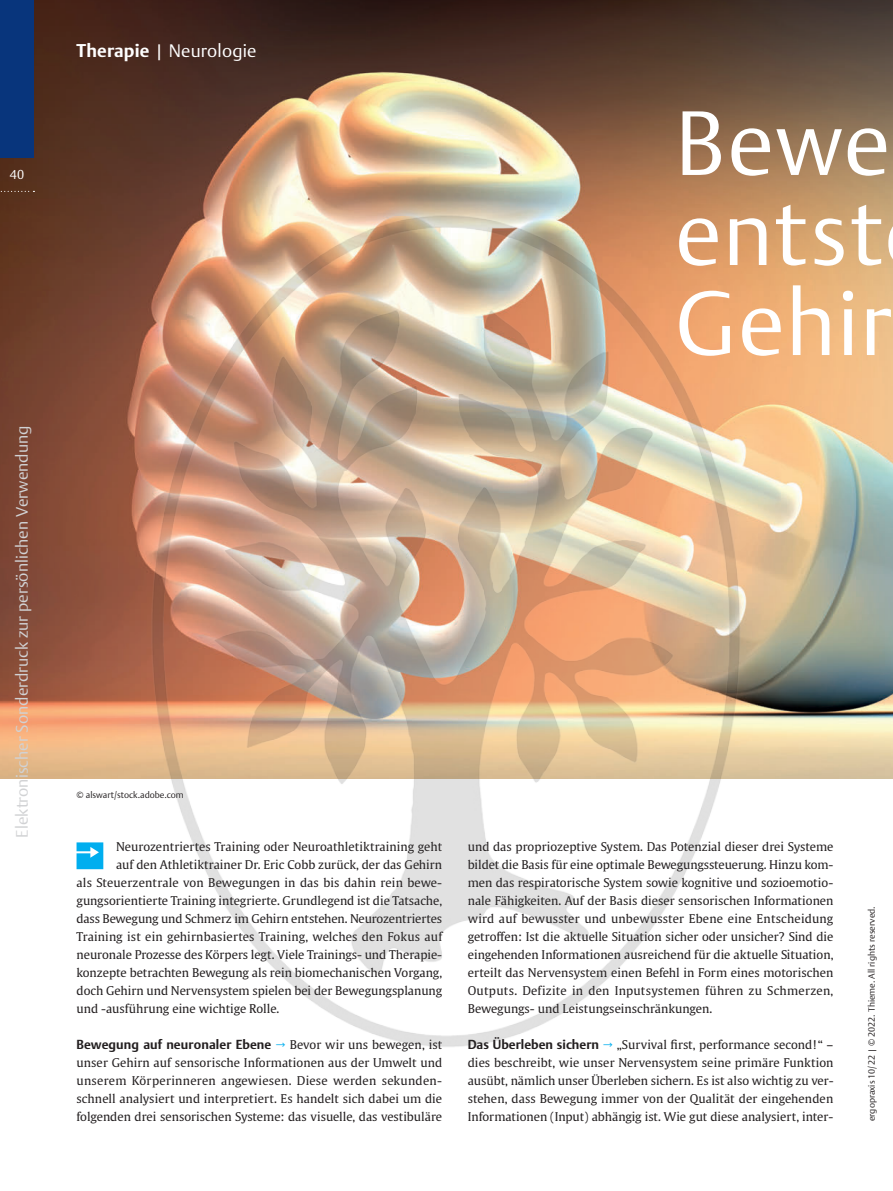
<style>
.page{position:relative;width:893px;height:1191px;background:#fff}
.page>*{position:absolute;margin:0;border:0;box-sizing:border-box;transform-origin:0 0}
.t1{font:300 90px/90px "Thieme Argo 2011";letter-spacing:.015em;color:#fff;text-align:justify}
.t2{font:300 18px "Thieme Argo 2011";letter-spacing:.01em;color:#fff}
.t3{font:300 16.5px "Thieme Argo 2011";color:#d1d2d4}
.t4{font:700 12.75px "Thieme Argo 2011";letter-spacing:.01em;color:#231f20}
.t5{font:300 12.75px "Thieme Argo 2011";color:#fff}
.t6{font:12px/18px "Thieme Gulliver 2011";color:#231f20;text-align:justify}
.t7{font:300 9px "Thieme Argo 2011";color:#231f20}
.s1{font-weight:700}
.s2{font-weight:300;font-size:12px;color:#00aeef}
.s3{font-family:"Thieme Gulliver 2011";font-weight:400;font-size:12px}
.s4{font-family:"Thieme Argo 2011";font-weight:700;font-size:12.75px}
.s5{font-family:"Thieme Argo 2011";font-weight:300;color:#00aeef}
</style>
<div class="page">
<img style="left:0;top:0;width:893px;height:778px">
<svg style="left:77px;top:842px;width:26px;height:27px"></svg>
<div style="left:0;top:0;width:34px;height:157px;background:#08357c"></div>
<svg style="left:0;top:191px;width:34px;height:1px"></svg>
<img style="left:149px;top:214px;width:595px;height:833px">
<p class="t5" style="left:10px;top:166px;width:16px">40</p>
<h3 class="t3" style="left:11px;top:837px;width:413px;rotate:-90deg">Elektronischer Sonderdruck zur persönlichen Verwendung</h3>
<h2 class="t2" style="left:77px;top:38px;width:181px"><span class="s1">Therapie</span> | Neurologie</h2>
<h1 class="t1" style="left:675px;top:96px;width:218px">Bewe entst Gehir</h1>
<p class="t7" style="left:77px;top:789px;width:109px">© alswart/stock.adobe.com</p>
<p class="t6" style="left:116px;top:837px;width:327px">Neurozentriertes Training oder Neuroathletiktraining geht</p>
<p class="t6" style="left:116px;top:855px;width:328px">auf den Athletiktrainer Dr. Eric Cobb zurück, der das Gehirn</p>
<p class="t6" style="left:77px;top:873px;width:367px">als Steuerzentrale von Bewegungen in das bis dahin rein bewe-</p>
<p class="t6" style="left:77px;top:891px;width:367px">gungsorientierte Training integrierte. Grundlegend ist die Tatsache,</p>
<p class="t6" style="left:77px;top:909px;width:367px">dass Bewegung und Schmerz im Gehirn entstehen. Neurozentriertes</p>
<p class="t6" style="left:77px;top:927px;width:367px">Training ist ein gehirnbasiertes Training, welches den Fokus auf</p>
<p class="t6" style="left:77px;top:945px;width:367px">neuronale Prozesse des Körpers legt. Viele Trainings- und Therapie-</p>
<p class="t6" style="left:77px;top:963px;width:367px">konzepte betrachten Bewegung als rein biomechanischen Vorgang,</p>
<p class="t6" style="left:77px;top:981px;width:367px">doch Gehirn und Nervensystem spielen bei der Bewegungsplanung</p>
<p class="t6" style="left:77px;top:999px;width:204px">und -ausführung eine wichtige Rolle.</p>
<p class="t4" style="left:77px;top:1036px;width:367px">Bewegung auf neuronaler Ebene <span class="s2">→</span> <span class="s3">Bevor wir uns bewegen, ist</span></p>
<p class="t6" style="left:77px;top:1053px;width:367px">unser Gehirn auf sensorische Informationen aus der Umwelt und unserem Körperinneren angewiesen. Diese werden sekunden&shy;schnell analysiert und interpretiert. Es handelt sich dabei um die folgenden drei sensorischen Systeme: das visuelle, das vestibuläre</p>
<p class="t6" style="left:468px;top:837px;width:367px">und das propriozeptive System. Das Potenzial dieser drei Systeme bildet die Basis für eine optimale Bewegungssteuerung. Hinzu kom&shy;men das respiratorische System sowie kognitive und sozioemotio&shy;nale Fähigkeiten. Auf der Basis dieser sensorischen Informationen wird auf bewusster und unbewusster Ebene eine Entscheidung -getroffen: Ist die aktuelle Situation sicher oder unsicher? Sind die eingehenden Informationen ausreichend für die aktuelle Situation, erteilt das Nervensystem einen Befehl in Form eines motorischen Outputs. Defizite in den Inputsystemen führen zu Schmerzen, Bewegungs- und Leistungseinschränkungen.</p>
<p class="t6" style="left:468px;top:1035px;width:367px"><span class="s4">Das Überleben sichern</span> <span class="s5">→</span> „Survival first, performance second!“ – dies beschreibt, wie unser Nervensystem seine primäre Funktion ausübt, nämlich unser Überleben sichern. Es ist also wichtig zu ver&shy;stehen, dass Bewegung immer von der Qualität der eingehenden Informationen (Input) abhängig ist. Wie gut diese analysiert, inter-</p>
<p class="t7" style="left:865px;top:1121px;width:216px;rotate:-90deg">ergopraxis 10/22 | © 2022. Thieme. All rights reserved.</p>
</div>
